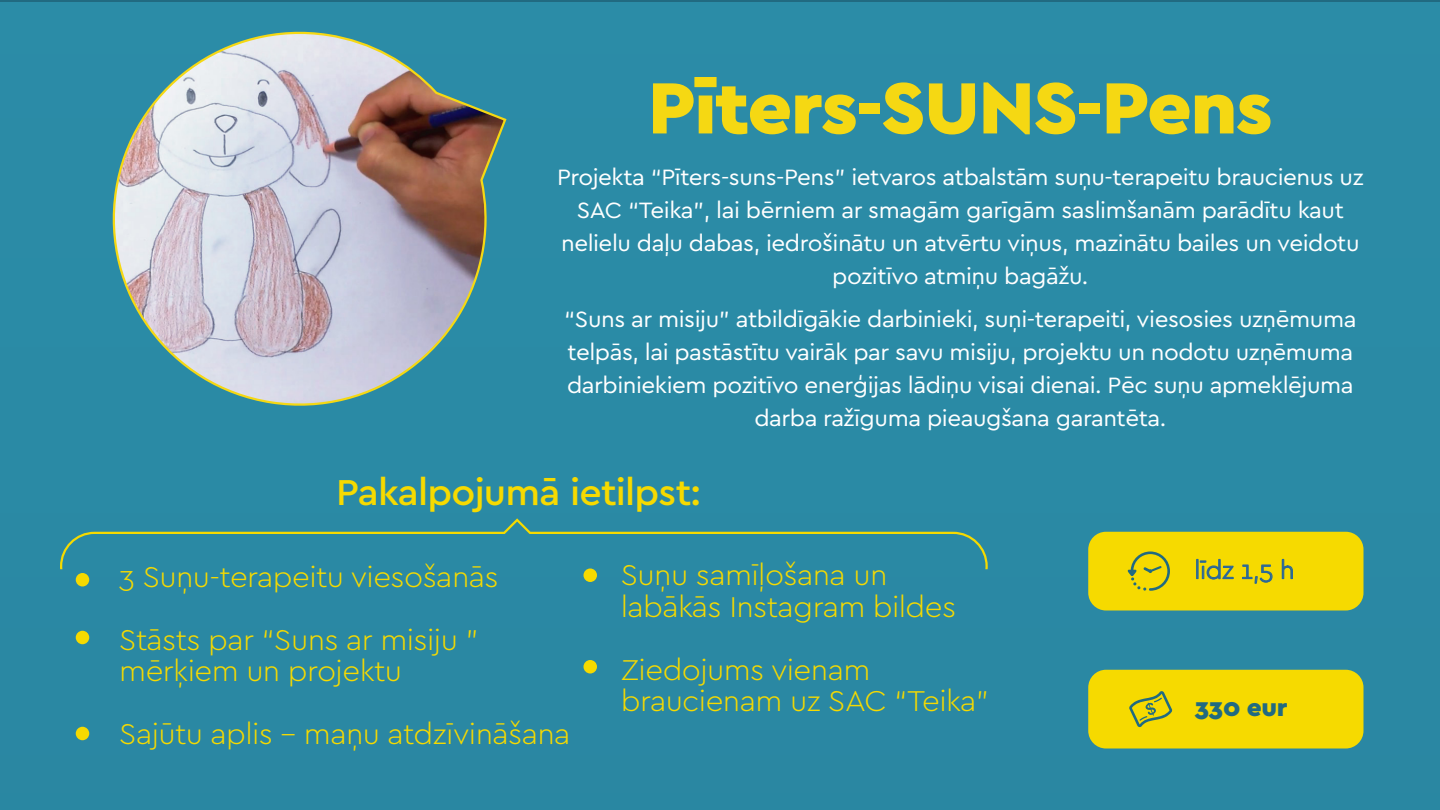
<style>
.page{position:relative;width:1440px;height:810px;background:#fff}
.page>*{position:absolute;margin:0;border:0;box-sizing:border-box;transform-origin:0 0}
.t1{font:900 75.9px "Cera Pro";letter-spacing:-.02em;color:#f5d813;scale:1.04 1}
.t2{font:500 37.72px "Cera Pro";letter-spacing:-.02em;color:#f6da00;scale:1.04 1}
.t3{font:300 30px/63px "Cera Pro";letter-spacing:-.02em;color:#f6da00;scale:1.04 1}
.t4{font:300 25.5px "Cera Pro";color:#216a81;scale:1.04 1}
.t5{font:900 25.5px "Cera Pro";letter-spacing:-.02em;color:#216a81;scale:1.04 1}
.t6{font:23.25px/33px "Cera Pro";letter-spacing:-.02em;color:#fff;text-align:center;scale:1.04 1}
</style>
<div class="page">
<div style="left:0;top:2px;width:1440px;height:808px;background:#2a8aa5"></div>
<svg style="left:112px;top:31px;width:395px;height:375px"></svg>
<svg style="left:60px;top:518px;width:928px;height:51px"></svg>
<div style="left:76px;top:573px;width:13px;height:13px;background:#f6da00;border-radius:50%"></div>
<div style="left:584px;top:568px;width:13px;height:14px;background:#f6da00;border-radius:50%"></div>
<div style="left:584px;top:660px;width:13px;height:14px;background:#f6da00;border-radius:50%"></div>
<div style="left:76px;top:631px;width:13px;height:13px;background:#f6da00;border-radius:50%"></div>
<div style="left:76px;top:727px;width:13px;height:13px;background:#f6da00;border-radius:50%"></div>
<div style="left:1088px;top:670px;width:275px;height:78px;background:#f6da00;border-radius:18px"></div>
<svg style="left:1129px;top:691px;width:43px;height:36px"></svg>
<div style="left:1088px;top:532px;width:275px;height:78px;background:#f6da00;border-radius:18px"></div>
<div style="left:1196px;top:559px;width:3px;height:20px;border:1px solid #2c6899"></div>
<svg style="left:1200px;top:558px;width:34px;height:22px"></svg>
<svg style="left:1242px;top:564px;width:31px;height:20px"></svg>
<svg style="left:1281px;top:558px;width:12px;height:22px"></svg>
<svg style="left:1127px;top:551px;width:43px;height:40px"></svg>
<h1 class="t1" style="left:648px;top:58px;width:602px">Pīters-SUNS-Pens</h1>
<p class="t6" style="left:557px;top:160px;width:777px">Projekta “Pīters-suns-Pens” ietvaros atbalstām suņu-terapeitu braucienus uz SAC “Teika”, lai bērniem ar smagām garīgām saslimšanām parādītu kaut nelielu daļu dabas, iedrošinātu un atvērtu viņus, mazinātu bailes un veidotu pozitīvo atmiņu bagāžu.</p>
<p class="t6" style="left:564px;top:302px;width:763px">“Suns ar misiju” atbildīgākie darbinieki, suņi-terapeiti, viesosies uzņēmuma telpās, lai pastāstītu vairāk par savu misiju, projektu un nodotu uzņēmuma darbiniekiem pozitīvo enerģijas lādiņu visai dienai. Pēc suņu apmeklējuma darba ražīguma pieaugšana garantēta.</p>
<h2 class="t2" style="left:336px;top:467px;width:353px">Pakalpojumā ietilpst:</h2>
<p class="t3" style="left:119px;top:544px;width:366px">3 Suņu-terapeitu viesošanās<br>Stāsts par “Suns ar misiju ”</p>
<p class="t3" style="left:119px;top:638px;width:435px">mērķiem un projektu<br>Sajūtu aplis – maņu atdzīvināšana</p>
<p class="t3" style="left:621px;top:558px;width:324px;line-height:31.5px">Suņu samīļošana un labākās Instagram bildes</p>
<p class="t3" style="left:621px;top:652px;width:356px;line-height:31.5px">Ziedojums vienam braucienam uz SAC “Teika”</p>
<p class="t4" style="left:1194px;top:553px;width:98px">līdz 1,5 h</p>
<p class="t5" style="left:1195px;top:691px;width:90px">330 eur</p>
</div>
